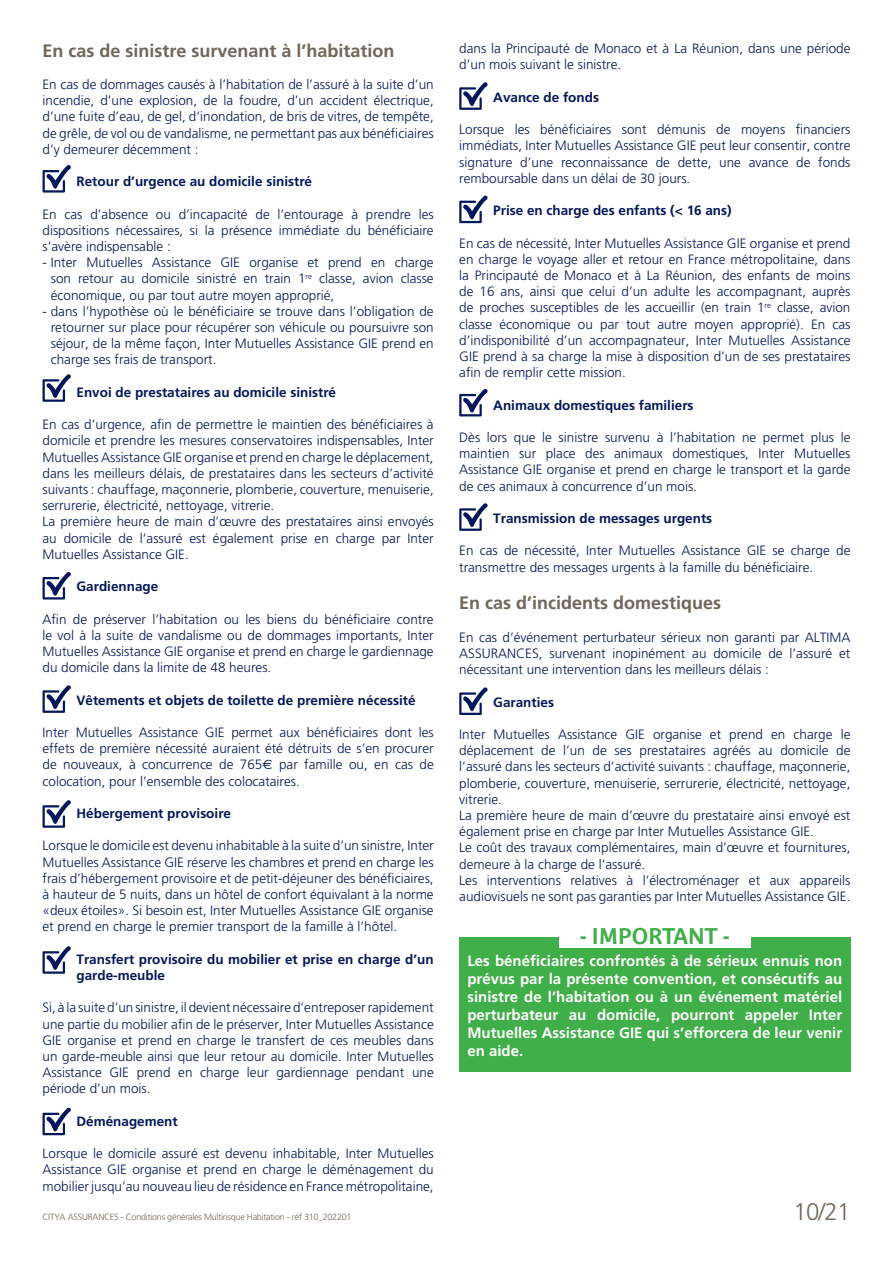
<style>
.page{position:relative;width:893px;height:1263px;background:#fff}
.page>*{position:absolute;margin:0;border:0;box-sizing:border-box;transform-origin:0 0}
.t1{font:300 24px "Frutiger";color:#716557}
.t2{font:600 22.5px "Bienvenue Beta";color:#40ae49}
.C_Txt_courant{font:700 18px "Frutiger";color:#716557}
.C_Txt_courant-2{font:700 15px/18px "Frutiger";color:#fff;text-align:justify}
.C_Txt_courant-3{font:300 13.5px/16.2px "Frutiger";color:#04175c;text-align:justify}
.C_Txt_courant-4{font:700 13.5px/16.2px "Frutiger";color:#04175c}
.t3{font:300 9px "Frutiger";letter-spacing:-.025em;color:#716557}
.s1{font-family:"Euro Sans";font-weight:400}
</style>
<div class="page">
<div style="left:459px;top:937px;width:392px;height:135px;background:#40ae49"></div>
<div style="left:559px;top:922px;width:191px;height:26px;background:#fff"></div>
<svg style="left:43px;top:165px;width:28px;height:28px"></svg>
<svg style="left:459px;top:82px;width:29px;height:28px"></svg>
<svg style="left:459px;top:195px;width:29px;height:28px"></svg>
<svg style="left:459px;top:389px;width:29px;height:27px"></svg>
<svg style="left:459px;top:503px;width:29px;height:28px"></svg>
<svg style="left:459px;top:687px;width:29px;height:28px"></svg>
<svg style="left:43px;top:374px;width:28px;height:28px"></svg>
<svg style="left:43px;top:572px;width:28px;height:27px"></svg>
<svg style="left:43px;top:685px;width:28px;height:28px"></svg>
<svg style="left:43px;top:800px;width:28px;height:28px"></svg>
<svg style="left:43px;top:946px;width:28px;height:28px"></svg>
<svg style="left:43px;top:1107px;width:28px;height:28px"></svg>
<p class="C_Txt_courant" style="left:43px;top:40px;width:354px">En cas de sinistre survenant à l’habitation</p>
<p class="C_Txt_courant-3" style="left:43px;top:76px;width:393px">En cas de dommages causés à l’habitation de l’assuré à la suite d’un incendie, d’une explosion, de la foudre, d’un accident électrique, d’une fuite d’eau, de gel, d’inondation, de bris de vitres, de tempête, de grêle, de vol ou de vandalisme, ne permettant pas aux bénéficiaires d’y demeurer décemment :</p>
<p class="C_Txt_courant-4" style="left:77px;top:173px;width:237px">Retour d’urgence au domicile sinistré</p>
<p class="C_Txt_courant-3" style="left:43px;top:206px;width:393px">En cas d’absence ou d’incapacité de l’entourage à prendre les dispositions nécessaires, si la présence immédiate du bénéficiaire s’avère indispensable :</p>
<p class="C_Txt_courant-3" style="left:51px;top:254px;width:384px;text-indent:-8px">- Inter Mutuelles Assistance GIE organise et prend en charge son retour au domicile sinistré en train 1<sup>re</sup> classe, avion classe économique, ou par tout autre moyen approprié,</p>
<p class="C_Txt_courant-3" style="left:51px;top:303px;width:384px;text-indent:-8px">- dans l’hypothèse où le bénéficiaire se trouve dans l’obligation de retourner sur place pour récupérer son véhicule ou poursuivre son séjour, de la même façon, Inter Mutuelles Assistance GIE prend en charge ses frais de transport.</p>
<p class="C_Txt_courant-4" style="left:77px;top:384px;width:261px">Envoi de prestataires au domicile sinistré</p>
<p class="C_Txt_courant-3" style="left:43px;top:416px;width:393px">En cas d’urgence, afin de permettre le maintien des bénéficiaires à domicile et prendre les mesures conservatoires indispensables, Inter Mutuelles Assistance GIE organise et prend en charge le déplacement, dans les meilleurs délais, de prestataires dans les secteurs d’activité suivants : chauffage, maçonnerie, plomberie, couverture, menuiserie, serrurerie, électricité, nettoyage, vitrerie.</p>
<p class="C_Txt_courant-3" style="left:43px;top:514px;width:393px">La première heure de main d’œuvre des prestataires ainsi envoyés au domicile de l’assuré est également prise en charge par Inter Mutuelles Assistance GIE.</p>
<p class="C_Txt_courant-4" style="left:77px;top:578px;width:83px">Gardiennage</p>
<p class="C_Txt_courant-3" style="left:43px;top:611px;width:393px">Afin de préserver l’habitation ou les biens du bénéficiaire contre le vol à la suite de vandalisme ou de dommages importants, Inter Mutuelles Assistance GIE organise et prend en charge le gardiennage du domicile dans la limite de 48 heures.</p>
<p class="C_Txt_courant-4" style="left:77px;top:692px;width:341px">Vêtements et objets de toilette de première nécessité</p>
<p class="C_Txt_courant-3" style="left:43px;top:724px;width:393px">Inter Mutuelles Assistance GIE permet aux bénéficiaires dont les effets de première nécessité auraient été détruits de s’en procurer de nouveaux, à concurrence de 765<span class="s1">A</span> par famille ou, en cas de colocation, pour l’ensemble des colocataires.</p>
<p class="C_Txt_courant-4" style="left:77px;top:805px;width:156px">Hébergement provisoire</p>
<p class="C_Txt_courant-3" style="left:43px;top:838px;width:393px">Lorsque le domicile est devenu inhabitable à la suite d’un sinistre, Inter Mutuelles Assistance GIE réserve les chambres et prend en charge les frais d’hébergement provisoire et de petit-déjeuner des bénéficiaires, à hauteur de 5 nuits, dans un hôtel de confort équivalant à la norme «deux étoiles». Si besoin est, Inter Mutuelles Assistance GIE organise et prend en charge le premier transport de la famille à l’hôtel.</p>
<p class="C_Txt_courant-4" style="left:77px;top:951px;width:359px">Transfert provisoire du mobilier et prise en charge d’un garde-meuble</p>
<p class="C_Txt_courant-3" style="left:43px;top:1000px;width:393px">Si, à la suite d’un sinistre, il devient nécessaire d’entreposer rapidement une partie du mobilier afin de le préserver, Inter Mutuelles Assistance GIE organise et prend en charge le transfert de ces meubles dans un garde-meuble ainsi que leur retour au domicile. Inter Mutuelles Assistance GIE prend en charge leur gardiennage pendant une période d’un mois.</p>
<p class="C_Txt_courant-4" style="left:77px;top:1113px;width:103px">Déménagement</p>
<p class="C_Txt_courant-3" style="left:43px;top:1145px;width:393px">Lorsque le domicile assuré est devenu inhabitable, Inter Mutuelles Assistance GIE organise et prend en charge le déménagement du mobilier jusqu’au nouveau lieu de résidence en France métropolitaine,</p>
<p class="C_Txt_courant-3" style="left:459px;top:40px;width:393px">dans la Principauté de Monaco et à La Réunion, dans une période d’un mois suivant le sinistre.</p>
<p class="C_Txt_courant-4" style="left:493px;top:89px;width:107px">Avance de fonds</p>
<p class="C_Txt_courant-3" style="left:459px;top:121px;width:393px">Lorsque les bénéficiaires sont démunis de moyens financiers immédiats, Inter Mutuelles Assistance GIE peut leur consentir, contre signature d’une reconnaissance de dette, une avance de fonds remboursable dans un délai de 30 jours.</p>
<p class="C_Txt_courant-4" style="left:493px;top:202px;width:240px">Prise en charge des enfants (&lt; 16 ans)</p>
<p class="C_Txt_courant-3" style="left:459px;top:235px;width:393px">En cas de nécessité, Inter Mutuelles Assistance GIE organise et prend en charge le voyage aller et retour en France métropolitaine, dans la Principauté de Monaco et à La Réunion, des enfants de moins de 16 ans, ainsi que celui d’un adulte les accompagnant, auprès de proches susceptibles de les accueillir (en train 1<sup>re</sup> classe, avion classe économique ou par tout autre moyen approprié). En cas d’indisponibilité d’un accompagnateur, Inter Mutuelles Assistance GIE prend à sa charge la mise à disposition d’un de ses prestataires afin de remplir cette mission.</p>
<p class="C_Txt_courant-4" style="left:493px;top:397px;width:202px">Animaux domestiques familiers</p>
<p class="C_Txt_courant-3" style="left:459px;top:429px;width:393px">Dès lors que le sinistre survenu à l’habitation ne permet plus le maintien sur place des animaux domestiques, Inter Mutuelles Assistance GIE organise et prend en charge le transport et la garde de ces animaux à concurrence d’un mois.</p>
<p class="C_Txt_courant-4" style="left:493px;top:510px;width:221px">Transmission de messages urgents</p>
<p class="C_Txt_courant-3" style="left:459px;top:543px;width:393px">En cas de nécessité, Inter Mutuelles Assistance GIE se charge de transmettre des messages urgents à la famille du bénéficiaire.</p>
<p class="C_Txt_courant" style="left:459px;top:592px;width:264px">En cas d’incidents domestiques</p>
<p class="C_Txt_courant-3" style="left:459px;top:629px;width:393px">En cas d’événement perturbateur sérieux non garanti par ALTIMA ASSURANCES, survenant inopinément au domicile de l’assuré et nécessitant une intervention dans les meilleurs délais :</p>
<p class="C_Txt_courant-4" style="left:493px;top:694px;width:62px">Garanties</p>
<p class="C_Txt_courant-3" style="left:459px;top:726px;width:393px">Inter Mutuelles Assistance GIE organise et prend en charge le déplacement de l’un de ses prestataires agréés au domicile de l’assuré dans les secteurs d’activité suivants : chauffage, maçonnerie, plomberie, couverture, menuiserie, serrurerie, électricité, nettoyage, vitrerie.</p>
<p class="C_Txt_courant-3" style="left:459px;top:807px;width:393px">La première heure de main d’œuvre du prestataire ainsi envoyé est également prise en charge par Inter Mutuelles Assistance GIE.</p>
<p class="C_Txt_courant-3" style="left:459px;top:840px;width:393px">Le coût des travaux complémentaires, main d’œuvre et fournitures, demeure à la charge de l’assuré.</p>
<p class="C_Txt_courant-3" style="left:459px;top:872px;width:393px">Les interventions relatives à l’électroménager et aux appareils audiovisuels ne sont pas garanties par Inter Mutuelles Assistance GIE.</p>
<p class="t2" style="left:580px;top:923px;width:150px">- IMPORTANT -</p>
<p class="C_Txt_courant-2" style="left:467px;top:951px;width:376px">Les bénéficiaires confrontés à de sérieux ennuis non prévus par la présente convention, et consécutifs au sinistre de l’habitation ou à un événement matériel perturbateur au domicile, pourront appeler Inter Mutuelles Assistance GIE qui s’efforcera de leur venir en aide.</p>
<p class="t3" style="left:43px;top:1212px;width:311px">CITYA ASSURANCES - Conditions générales Multirisque Habitation - réf 310_202201</p>
<p class="t1" style="left:793px;top:1198px;width:59px">10/21</p>
</div>
